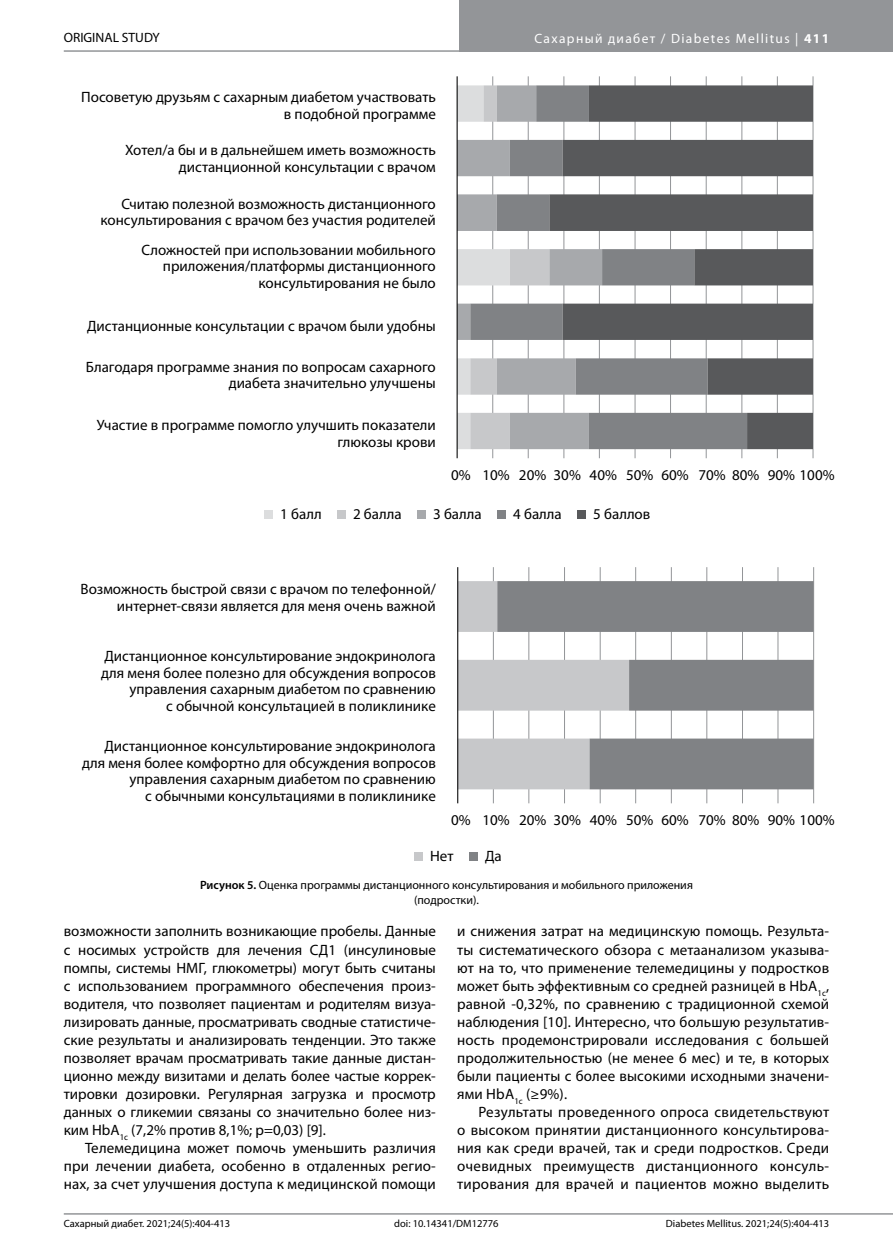
<style>
.page{position:relative;width:893px;height:1255px;background:#fff}
.page>*{position:absolute;margin:0;border:0;box-sizing:border-box;transform-origin:0 0}
.t1{font:15px/18px "Myriad Pro";color:#000;text-align:right}
.t2{font:13.5px "Myriad Pro";letter-spacing:.1em;color:#fff}
.t3{font:13.5px "Myriad Pro";color:#000}
.t4{font:12px/14.4px "Myriad Pro";color:#000;text-align:center}
.t5{font:10.5px "Myriad Pro";color:#000}
.s1{font-weight:700}
.s2{font-weight:600}
</style>
<div class="page">
<div style="left:459px;top:0;width:434px;height:51px;background:#939598"></div>
<hr style="left:64px;top:50px;width:829px;height:2px;background:#939598">
<hr style="left:64px;top:1213px;width:829px;height:1px;background:#939598">
<hr style="left:813px;top:76px;width:1px;height:382px;background:#939598">
<hr style="left:777px;top:76px;width:1px;height:382px;background:#939598">
<hr style="left:742px;top:76px;width:1px;height:382px;background:#939598">
<hr style="left:706px;top:76px;width:1px;height:382px;background:#939598">
<hr style="left:670px;top:76px;width:1px;height:382px;background:#939598">
<hr style="left:635px;top:76px;width:1px;height:382px;background:#939598">
<hr style="left:599px;top:76px;width:1px;height:382px;background:#939598">
<hr style="left:564px;top:76px;width:1px;height:382px;background:#939598">
<hr style="left:528px;top:76px;width:1px;height:382px;background:#939598">
<hr style="left:492px;top:76px;width:1px;height:382px;background:#939598">
<svg style="left:458px;top:85px;width:12px;height:364px"></svg>
<svg style="left:470px;top:85px;width:79px;height:364px"></svg>
<svg style="left:549px;top:85px;width:264px;height:364px"></svg>
<hr style="left:457px;top:76px;width:1px;height:382px;background:#000">
<hr style="left:813px;top:567px;width:1px;height:236px;background:#939598">
<hr style="left:778px;top:567px;width:1px;height:236px;background:#939598">
<hr style="left:742px;top:567px;width:1px;height:236px;background:#939598">
<hr style="left:707px;top:567px;width:1px;height:236px;background:#939598">
<hr style="left:671px;top:567px;width:1px;height:236px;background:#939598">
<hr style="left:635px;top:567px;width:1px;height:236px;background:#939598">
<hr style="left:600px;top:567px;width:1px;height:236px;background:#939598">
<hr style="left:564px;top:567px;width:1px;height:236px;background:#939598">
<hr style="left:529px;top:567px;width:1px;height:236px;background:#939598">
<hr style="left:493px;top:567px;width:1px;height:236px;background:#939598">
<svg style="left:458px;top:581px;width:39px;height:208px"></svg>
<svg style="left:497px;top:581px;width:317px;height:208px;fill:#808285"></svg>
<hr style="left:457px;top:567px;width:1px;height:236px;background:#000">
<div style="left:264px;top:510px;width:9px;height:9px;background:#dcddde"></div>
<div style="left:337px;top:510px;width:9px;height:9px;background:#c7c8ca"></div>
<div style="left:417px;top:510px;width:9px;height:9px;background:#a7a9ac"></div>
<div style="left:497px;top:510px;width:9px;height:9px;background:#808285"></div>
<div style="left:577px;top:510px;width:9px;height:9px;background:#58595b"></div>
<div style="left:414px;top:851px;width:9px;height:9px;background:#c7c8ca"></div>
<div style="left:469px;top:851px;width:8px;height:9px;background:#808285"></div>
<p class="t3" style="left:64px;top:29px;width:98px">ORIGINAL STUDY</p>
<p class="t2" style="left:534px;top:30px;width:296px">Сахарный диабет / Diabetes Mellitus | <span class="s1">411</span></p>
<p class="t1" style="left:81px;top:89px;width:356px;line-height:16.5px">Посоветую друзьям с сахарным диабетом участвовать в подобной программе</p>
<p class="t1" style="left:125px;top:142px;width:312px;line-height:16.5px">Хотел/а бы и в дальнейшем иметь возможность дистанционной консультации с врачом</p>
<p class="t1" style="left:100px;top:195px;width:337px;line-height:16.5px">Считаю полезной возможность дистанционного консультирования с врачом без участия родителей</p>
<p class="t1" style="left:142px;top:241px;width:296px;line-height:16.5px">Сложностей при использовании мобильного приложения/платформы дистанционного консультирования не было</p>
<p class="t1" style="left:87px;top:317px;width:350px">Дистанционные консультации с врачом были удобны</p>
<p class="t1" style="left:86px;top:358px;width:352px;line-height:16.5px">Благодаря программе знания по вопросам сахарного диабета значительно улучшены</p>
<p class="t1" style="left:97px;top:417px;width:341px;line-height:16.5px">Участие в программе помогло улучшить показатели глюкозы крови</p>
<p class="t1" style="left:451px;top:465px;width:385px">0% 10% 20% 30% 40% 50% 60% 70% 80% 90% 100%</p>
<p class="t1" style="left:280px;top:504px;width:43px">1 балл</p>
<p class="t1" style="left:353px;top:504px;width:50px">2 балла</p>
<p class="t1" style="left:433px;top:504px;width:50px">3 балла</p>
<p class="t1" style="left:513px;top:504px;width:50px">4 балла</p>
<p class="t1" style="left:593px;top:504px;width:59px">5 баллов</p>
<p class="t1" style="left:81px;top:581px;width:357px;line-height:16.5px">Возможность быстрой связи с врачом по телефонной/ интернет-связи является для меня очень важной</p>
<p class="t1" style="left:101px;top:647px;width:336px;line-height:16.5px">Дистанционное консультирование эндокринолога для меня более полезно для обсуждения вопросов управления сахарным диабетом по сравнению<br>с обычной консультацией в поликлинике</p>
<p class="t1" style="left:82px;top:737px;width:355px;line-height:16.5px">Дистанционное консультирование эндокринолога для меня более комфортно для обсуждения вопросов управления сахарным диабетом по сравнению<br>с обычными консультациями в поликлинике</p>
<p class="t1" style="left:451px;top:810px;width:385px">0% 10% 20% 30% 40% 50% 60% 70% 80% 90% 100%</p>
<p class="t1" style="left:430px;top:846px;width:25px">Нет</p>
<p class="t1" style="left:485px;top:846px;width:18px">Да</p>
<p class="t4" style="left:200px;top:878px;width:494px"><span class="s2">Рисунок 5.</span> Оценка программы дистанционного консультирования и мобильного приложения (подростки).</p>
<p class="t1" style="left:64px;top:922px;width:374px;text-align:justify">возможности заполнить возникающие пробелы. Данные с носимых устройств для лечения СД1 (инсулиновые помпы, системы НМГ, глюкометры) могут быть считаны с использованием программного обеспечения произ&shy;водителя, что позволяет пациентам и родителям визуа&shy;лизировать данные, просматривать сводные статистиче&shy;ские результаты и анализировать тенденции. Это также позволяет врачам просматривать такие данные дистан&shy;ционно между визитами и делать более частые коррек&shy;тировки дозировки. Регулярная загрузка и просмотр данных о гликемии связаны со значительно более низ&shy;ким HbA<sub>1c</sub> (7,2% против 8,1%; p=0,03) [9].</p>
<p class="t1" style="left:64px;top:1138px;width:374px;text-align:justify;text-indent:21px">Телемедицина может помочь уменьшить различия при лечении диабета, особенно в отдаленных регио&shy;нах, за счет улучшения доступа к медицинской помощи</p>
<p class="t1" style="left:457px;top:922px;width:374px;text-align:justify">и снижения затрат на медицинскую помощь. Результа&shy;ты систематического обзора с метаанализом указыва&shy;ют на то, что применение телемедицины у подростков может быть эффективным со средней разницей в HbA<sub>1c</sub>, равной -0,32%, по сравнению с традиционной схемой наблюдения [10]. Интересно, что большую результатив&shy;ность продемонстрировали исследования с большей продолжительностью (не менее 6 мес) и те, в которых были пациенты с более высокими исходными значени&shy;ями HbA<sub>1c</sub> (≥9%).</p>
<p class="t1" style="left:457px;top:1102px;width:374px;text-align:justify;text-indent:21px">Результаты проведенного опроса свидетельствуют о высоком принятии дистанционного консультирова&shy;ния как среди врачей, так и среди подростков. Среди очевидных преимуществ дистанционного консуль&shy;тирования для врачей и пациентов можно выделить</p>
<p class="t5" style="left:64px;top:1216px;width:168px">Сахарный диабет. 2021;24(5):404-413</p>
<p class="t5" style="left:394px;top:1216px;width:106px">doi: 10.14341/DM12776</p>
<p class="t5" style="left:666px;top:1216px;width:165px">Diabetes Mellitus. 2021;24(5):404-413</p>
</div>
